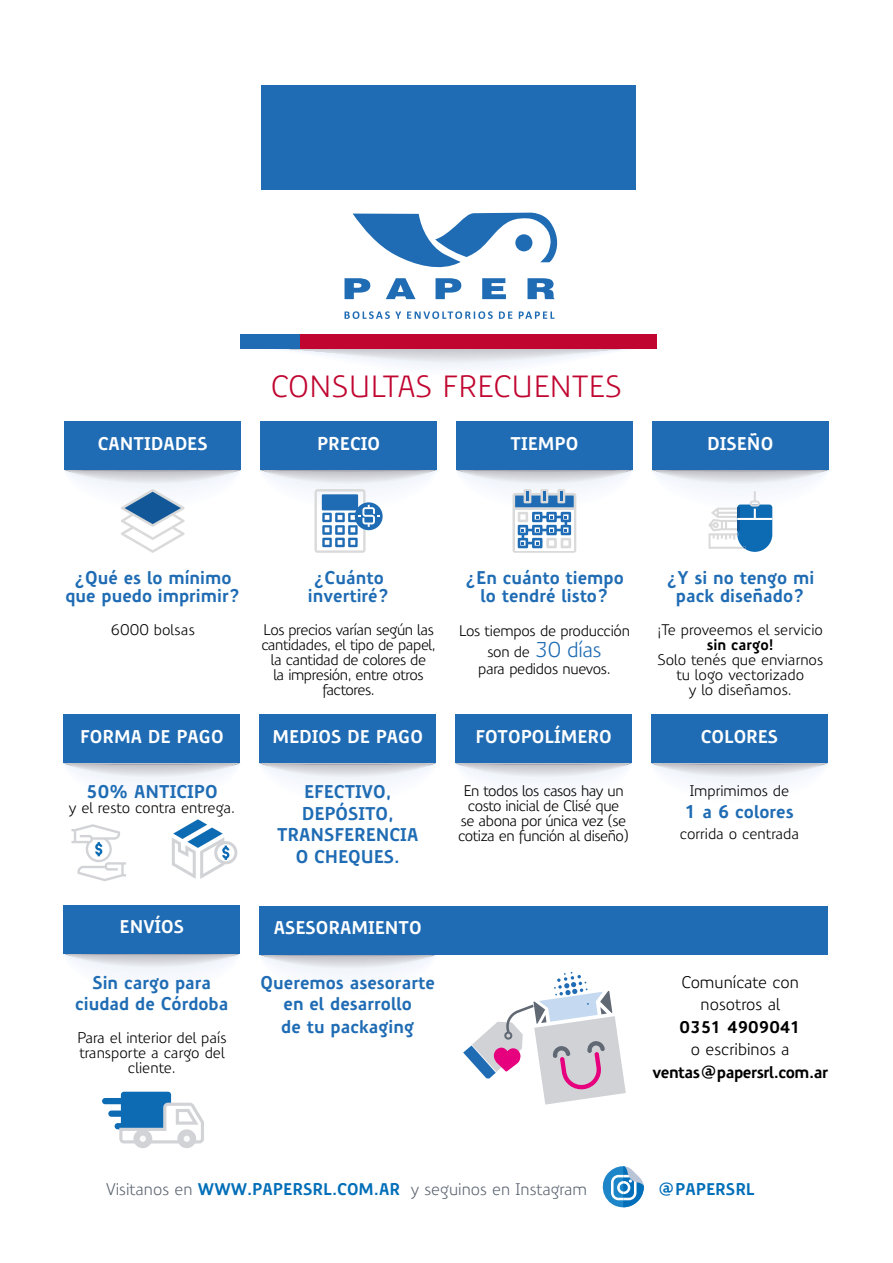
<style>
.page{position:relative;width:893px;height:1263px;background:#fff}
.page>*{position:absolute;margin:0;border:0;box-sizing:border-box;transform-origin:0 0}
.t1{font:30px "Precious Sans";color:#c00630}
.t2{font:21px "Precious Sans";letter-spacing:-.02em;color:#1f6cb4}
.t3{font:700 18px/21.6px "Precious Sans";color:#1f6cb4;text-align:center}
.t4{font:700 18px "Precious Sans";color:#fff}
.t5{font:16.5px "Precious Sans";color:#606874}
.t6{font:16.5px/22.5px "Precious Sans";color:#000;text-align:center}
.t7{font:700 16.5px "Precious Sans";letter-spacing:-.03em;color:#000}
.t8{font:700 16.5px "Precious Sans";color:#000}
.t9{font:700 16.5px "Precious Sans";color:#006eb8}
.t10{font:15px/15px "Precious Sans";letter-spacing:-.02em;color:#000;text-align:center}
.t11{font:15px/15px "Precious Sans";color:#000;text-align:center}
.t12{font:700 15px "Precious Sans";color:#000}
.s1{font-size:15px;color:#000}
.s2{font-weight:700;color:#006eb8}
</style>
<div class="page">
<svg style="left:260px;top:955px;width:176px;height:22px"></svg>
<div style="left:260px;top:906px;width:568px;height:49px;background:#1f6cb4"></div>
<svg style="left:602px;top:1166px;width:42px;height:41px"></svg>
<svg style="left:278px;top:349px;width:352px;height:19px"></svg>
<svg style="left:345px;top:213px;width:213px;height:86px"></svg>
<svg style="left:345px;top:311px;width:209px;height:8px"></svg>
<div style="left:261px;top:85px;width:374px;height:104px;background:#1f6cb4"></div>
<div style="left:240px;top:334px;width:417px;height:15px;background:#c00630"></div>
<div style="left:240px;top:334px;width:60px;height:15px;background:#1f6cb4"></div>
<svg style="left:64px;top:954px;width:176px;height:20px"></svg>
<div style="left:64px;top:905px;width:176px;height:48px;background:#1f6cb4"></div>
<svg style="left:102px;top:1092px;width:102px;height:56px"></svg>
<svg style="left:260px;top:763px;width:176px;height:22px"></svg>
<div style="left:260px;top:714px;width:176px;height:49px;background:#1f6cb4"></div>
<svg style="left:64px;top:763px;width:176px;height:21px"></svg>
<div style="left:64px;top:714px;width:176px;height:49px;background:#1f6cb4"></div>
<svg style="left:71px;top:824px;width:55px;height:57px"></svg>
<svg style="left:172px;top:819px;width:65px;height:60px"></svg>
<svg style="left:651px;top:763px;width:177px;height:23px"></svg>
<div style="left:651px;top:714px;width:177px;height:49px;background:#1f6cb4"></div>
<svg style="left:455px;top:763px;width:177px;height:21px"></svg>
<div style="left:455px;top:714px;width:177px;height:49px;background:#1f6cb4"></div>
<svg style="left:463px;top:972px;width:163px;height:132px"></svg>
<div style="left:65px;top:421px;width:176px;height:49px;background:#1f6cb4"></div>
<div style="left:260px;top:421px;width:177px;height:49px;background:#1f6cb4"></div>
<div style="left:456px;top:421px;width:177px;height:49px;background:#1f6cb4"></div>
<div style="left:652px;top:421px;width:176px;height:49px;background:#1f6cb4"></div>
<svg style="left:260px;top:470px;width:177px;height:83px"></svg>
<svg style="left:456px;top:470px;width:177px;height:83px"></svg>
<svg style="left:65px;top:470px;width:176px;height:83px"></svg>
<svg style="left:652px;top:470px;width:176px;height:82px"></svg>
<h1 class="t1" style="left:271px;top:367px;width:353px">CONSULTAS FRECUENTES</h1>
<p class="t4" style="left:98px;top:432px;width:111px">CANTIDADES</p>
<p class="t4" style="left:317px;top:432px;width:64px">PRECIO</p>
<p class="t4" style="left:511px;top:432px;width:69px">TIEMPO</p>
<p class="t4" style="left:707px;top:432px;width:67px">DISEÑO</p>
<p class="t3" style="left:65px;top:568px;width:176px;line-height:18px">¿Qué es lo mínimo que puedo imprimir?</p>
<p class="t11" style="left:111px;top:622px;width:86px">6000 bolsas</p>
<p class="t3" style="left:308px;top:568px;width:83px;line-height:18px;text-align:left">¿Cuánto invertiré?</p>
<p class="t10" style="left:261px;top:622px;width:176px">Los precios varían según las cantidades, el tipo de papel, la cantidad de colores de<br>la impresión, entre otros factores.</p>
<p class="t3" style="left:465px;top:568px;width:160px;line-height:18px">¿En cuánto tiempo lo tendré listo?</p>
<p class="t10" style="left:459px;top:623px;width:173px">Los tiempos de producción</p>
<p class="t2" style="left:487px;top:636px;width:116px"><span class="s1">son de</span> 30 días</p>
<p class="t10" style="left:478px;top:661px;width:134px">para pedidos nuevos.</p>
<p class="t3" style="left:666px;top:568px;width:150px;line-height:18px">¿Y si no tengo mi pack diseñado?</p>
<p class="t11" style="left:658px;top:622px;width:167px">¡Te proveemos el servicio</p>
<p class="t12" style="left:707px;top:635px;width:68px">sin cargo!</p>
<p class="t11" style="left:657px;top:652px;width:167px">Solo tenés que enviarnos tu logo vectorizado<br>y lo diseñamos.</p>
<p class="t4" style="left:80px;top:725px;width:145px">FORMA DE PAGO</p>
<p class="t4" style="left:272px;top:725px;width:152px">MEDIOS DE PAGO</p>
<p class="t4" style="left:475px;top:725px;width:138px">FOTOPOLÍMERO</p>
<p class="t4" style="left:701px;top:725px;width:79px">COLORES</p>
<p class="t3" style="left:86px;top:781px;width:133px">50% ANTICIPO</p>
<p class="t11" style="left:69px;top:800px;width:168px">y el resto contra entrega.</p>
<p class="t3" style="left:277px;top:781px;width:143px">EFECTIVO,<br>DEPÓSITO,<br>TRANSFERENCIA<br>O CHEQUES.</p>
<p class="t10" style="left:458px;top:783px;width:173px">En todos los casos hay un costo inicial de Clisé que<br>se abona por única vez (se cotiza en función al diseño)</p>
<p class="t11" style="left:690px;top:783px;width:101px">Imprimimos de</p>
<p class="t3" style="left:685px;top:801px;width:110px">1 a 6 colores</p>
<p class="t11" style="left:680px;top:827px;width:121px">corrida o centrada</p>
<p class="t4" style="left:120px;top:915px;width:66px">ENVÍOS</p>
<p class="t4" style="left:274px;top:916px;width:149px">ASESORAMIENTO</p>
<p class="t3" style="left:75px;top:972px;width:155px">Sin cargo para ciudad de Córdoba</p>
<p class="t11" style="left:77px;top:1030px;width:151px">Para el interior del país transporte a cargo del cliente.</p>
<p class="t3" style="left:261px;top:971px;width:176px;line-height:22px">Queremos asesorarte en el desarrollo<br>de tu packaging</p>
<p class="t6" style="left:682px;top:970px;width:119px">Comunícate con nosotros al</p>
<p class="t8" style="left:679px;top:1016px;width:123px">0351 4909041</p>
<p class="t6" style="left:691px;top:1038px;width:100px">o escribinos a</p>
<p class="t7" style="left:652px;top:1061px;width:177px">ventas@papersrl.com.ar</p>
<p class="t5" style="left:106px;top:1178px;width:482px">Visitanos en <span class="s2">WWW.PAPERSRL.COM.AR</span> y seguinos en Instagram</p>
<p class="t9" style="left:657px;top:1178px;width:99px">@PAPERSRL</p>
</div>
